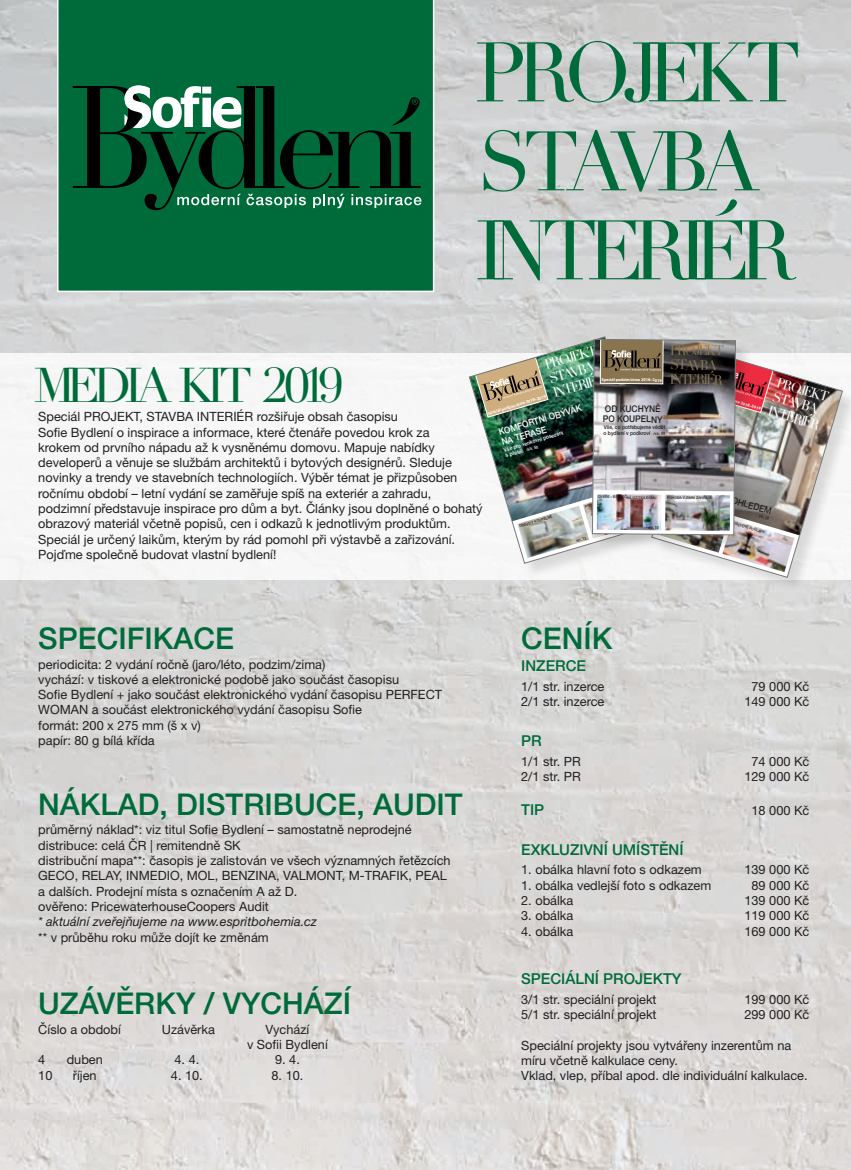
<style>
.page{position:relative;width:851px;height:1170px;background:#fff}
.page>*{position:absolute;margin:0;border:0;box-sizing:border-box;transform-origin:0 0}
.t1{font:82.65px/88.9px "Perfect Woman Headline";color:#006b3a}
.t2{font:48px "Perfect Woman Headline";color:#006b3a}
.t3{font:500 30px "Helvetica Neue LT Pro";color:#006b3a}
.t4{font:500 15px "Helvetica Neue LT Pro";color:#006b3a}
.t5{font:13.8px/14.7px "Perfect Woman Headline";color:#fff}
.t6{font:13.8px/14.7px "Perfect Woman Headline";color:#897450}
.t7{font:12.75px/15.3px "Helvetica Neue LT Pro";color:#231f20}
.t8{font:italic 12.75px "Helvetica Neue LT Pro";color:#231f20}
.t9{font:500 9.3px/10.5px "Helvetica Neue LT Pro";color:#231f20;scale:.91 1}
.t10{font:500 9.15px/10.6px "Helvetica Neue LT Pro";color:#fff;scale:.91 1}
.t11{font:500 9.15px "Helvetica Neue LT Pro";color:#231f20;scale:.91 1}
.t12{font:500 5.55px/6px "Helvetica Neue LT Pro";letter-spacing:-.01em;color:#231f20;scale:.91 1}
.t13{font:500 5.55px/5.8px "Helvetica Neue LT Pro";color:#fff;scale:.91 1}
.t14{font:700 4.2px "Myriad Pro";letter-spacing:-.01em;color:#fff}
.t15{font:500 4.2px "Helvetica Neue LT Pro";color:#231f20;scale:.91 1}
.t16{font:500 4.05px "Helvetica Neue LT Pro";color:#231f20;scale:.91 1}
.t17{font:500 3.75px "Helvetica Neue LT Pro";letter-spacing:-.01em;color:#231f20;scale:.91 1}
.s1{font-size:4.05px}
</style>
<div class="page">
<img style="left:0;top:0;width:850px;height:1169px">
<div style="left:0;top:353px;width:850px;height:226px;background:#f6f6f6"></div>
<div style="left:653px;top:352px;width:197px;height:241px;background:#231f20;opacity:.14"></div>
<img style="left:676px;top:351px;width:166px;height:226px">
<div style="left:470px;top:338px;width:206px;height:241px;background:#f7f7f7"></div>
<img style="left:469px;top:337px;width:191px;height:226px">
<div style="left:592px;top:339px;width:160px;height:212px;background:#231f20;opacity:.14"></div>
<img style="left:592px;top:339px;width:183px;height:196px">
<div style="left:57px;top:0;width:377px;height:292px;background:#006b3a"></div>
<svg style="left:73px;top:85px;width:348px;height:125px;background:#145f3c"></svg>
<h1 class="t1" style="left:482px;top:30px;width:317px">PROJEKT<br>STAVBA<br>INTERIÉR</h1>
<p class="t6" style="left:671px;top:343px;width:54px">PROJEKT<br>STAVBA</p>
<p class="t5" style="left:543px;top:358px;width:54px;rotate:-17deg">PROJEKT<br>STAVBA<br>INTERIÉR</p>
<p class="t14" style="left:487px;top:411px;width:62px;rotate:-17deg">Speciál podzim/zima 2018–2019</p>
<h2 class="t2" style="left:38px;top:354px;width:305px">MEDIA KIT 2019</h2>
<p class="t7" style="left:38px;top:408px;width:446px">Speciál PROJEKT, STAVBA INTERIÉR rozšiřuje obsah časopisu<br>Sofie Bydlení o inspirace a informace, které čtenáře povedou krok za<br>krokem od prvního nápadu až k vysněnému domovu. Mapuje nabídky developerů a věnuje se službám architektů i bytových designérů. Sleduje novinky a trendy ve stavebních technologiích. Výběr témat je přizpůsoben ročnímu období – letní vydání se zaměřuje spíš na exteriér a zahradu, podzimní představuje inspirace pro dům a byt. Články jsou doplněné o bohatý obrazový materiál včetně popisů, cen i odkazů k jednotlivým produktům.<br>Speciál je určený laikům, kterým by rád pomohl při výstavbě a zařizování.<br>Pojďme společně budovat vlastní bydlení!</p>
<p class="t14" style="left:601px;top:377px;width:62px">Speciál podzim/zima 2018–2019</p>
<p class="t6" style="left:670px;top:372px;width:53px">INTERIÉR</p>
<p class="t9" style="left:603px;top:402px;width:67px;rotate:1deg">OD KUCHYNĚ<br>PO KOUPELNY</p>
<p class="t5" style="left:779px;top:375px;width:54px;rotate:16deg">PROJEKT<br>STAVBA<br>INTERIÉR</p>
<p class="t10" style="left:497px;top:426px;width:96px;rotate:-16deg">KOMFORTNÍ OBÝVÁK<br>NA TERASE</p>
<p class="t12" style="left:603px;top:424px;width:69px">VŠE, CO POTŘEBUJEME VĚDĚT<br>O BYDLENÍ V PODKROVÍ</p>
<p class="t15" style="left:653px;top:431px;width:14px;rotate:1deg">/STR. 59</p>
<p class="t13" style="left:503px;top:447px;width:69px;rotate:-17deg">VŠE PRO VENKOVNÍ POSEZENÍ<br>S PŘÁTELI <span class="s1">/STR. 50</span></p>
<p class="t11" style="left:685px;top:479px;width:103px;rotate:17deg">POD DROBNOHLEDEM</p>
<p class="t17" style="left:733px;top:521px;width:38px;rotate:16deg">DŘEVĚNÉ PODLAHY</p>
<p class="t16" style="left:708px;top:544px;width:13px;rotate:16deg">STR. 32</p>
<p class="t17" style="left:598px;top:495px;width:66px">DVEŘE – BEZPEČNÁ VIZITKA DOMU</p>
<p class="t17" style="left:667px;top:495px;width:51px">POHODA V ZIMNÍ ZAHRADĚ</p>
<p class="t15" style="left:648px;top:525px;width:13px;rotate:1deg">STR. 10</p>
<p class="t15" style="left:717px;top:525px;width:13px;rotate:1deg">STR. 24</p>
<p class="t17" style="left:518px;top:524px;width:39px;rotate:-16deg">DŘEVO V KOUPELNĚ</p>
<p class="t16" style="left:759px;top:513px;width:13px;rotate:16deg">STR. 26</p>
<p class="t16" style="left:575px;top:538px;width:13px;rotate:-17deg">STR. 12</p>
<h3 class="t3" style="left:38px;top:620px;width:197px">SPECIFIKACE</h3>
<p class="t7" style="left:38px;top:656px;width:405px">periodicita: 2 vydání ročně (jaro/léto, podzim/zima)<br>vychází: v tiskové a elektronické podobě jako součást časopisu<br>Sofie Bydlení + jako součást elektronického vydání časopisu PERFECT WOMAN a součást elektronického vydání časopisu Sofie<br>formát: 200 x 275 mm (š x v)<br>papír: 80 g bílá křída</p>
<h3 class="t3" style="left:38px;top:786px;width:425px">NÁKLAD, DISTRIBUCE, AUDIT</h3>
<p class="t7" style="left:38px;top:821px;width:414px">průměrný náklad*: viz titul Sofie Bydlení – samostatně neprodejné distribuce: celá ČR | remitendně SK<br>distribuční mapa**: časopis je zalistován ve všech významných řetězcích GECO, RELAY, INMEDIO, MOL, BENZINA, VALMONT, M-TRAFIK, PEAL a dalších. Prodejní místa s označením A až D.<br>ověřeno: PricewaterhouseCoopers Audit</p>
<p class="t8" style="left:38px;top:913px;width:280px">* aktuální zveřejňujeme na www.espritbohemia.cz</p>
<p class="t7" style="left:38px;top:929px;width:232px">** v průběhu roku může dojít ke změnám</p>
<h3 class="t3" style="left:38px;top:985px;width:314px">UZÁVĚRKY / VYCHÁZÍ</h3>
<p class="t7" style="left:38px;top:1021px;width:84px">Číslo a období</p>
<p class="t7" style="left:162px;top:1021px;width:55px">Uzávěrka</p>
<p class="t7" style="left:247px;top:1021px;width:82px;text-align:center">Vychází<br>v Sofii Bydlení</p>
<p class="t7" style="left:38px;top:1051px;width:9px">4</p>
<p class="t7" style="left:67px;top:1051px;width:38px">duben</p>
<p class="t7" style="left:174px;top:1051px;width:26px">4. 4.</p>
<p class="t7" style="left:275px;top:1051px;width:26px">9. 4.</p>
<p class="t7" style="left:38px;top:1067px;width:16px">10</p>
<p class="t7" style="left:73px;top:1067px;width:25px">říjen</p>
<p class="t7" style="left:171px;top:1067px;width:33px">4. 10.</p>
<p class="t7" style="left:271px;top:1067px;width:33px">8. 10.</p>
<p class="t16" style="left:774px;top:564px;width:13px;rotate:16deg">STR. 74</p>
<h3 class="t3" style="left:521px;top:620px;width:20px">CENÍK</h3>
<p class="t4" style="left:521px;top:656px;width:11px">INZERCE</p>
<p class="t7" style="left:521px;top:678px;width:85px">1/1 str. inzerce</p>
<p class="t7" style="left:751px;top:678px;width:59px">79 000 Kč</p>
<p class="t7" style="left:521px;top:693px;width:85px">2/1 str. inzerce</p>
<p class="t7" style="left:744px;top:693px;width:66px">149 000 Kč</p>
<p class="t4" style="left:521px;top:732px;width:22px">PR</p>
<p class="t7" style="left:521px;top:753px;width:61px">1/1 str. PR</p>
<p class="t7" style="left:751px;top:753px;width:59px">74 000 Kč</p>
<p class="t7" style="left:521px;top:768px;width:61px">2/1 str. PR</p>
<p class="t7" style="left:744px;top:768px;width:66px">129 000 Kč</p>
<p class="t4" style="left:521px;top:800px;width:25px">TIP</p>
<p class="t7" style="left:751px;top:802px;width:59px">18 000 Kč</p>
<p class="t4" style="left:521px;top:840px;width:164px">EXKLUZIVNÍ UMÍSTĚNÍ</p>
<p class="t7" style="left:521px;top:861px;width:182px">1. obálka hlavní foto s odkazem</p>
<p class="t7" style="left:744px;top:861px;width:66px">139 000 Kč</p>
<p class="t7" style="left:521px;top:877px;width:191px">1. obálka vedlejší foto s odkazem</p>
<p class="t7" style="left:751px;top:877px;width:59px">89 000 Kč</p>
<p class="t7" style="left:521px;top:892px;width:54px">2. obálka</p>
<p class="t7" style="left:744px;top:892px;width:66px">139 000 Kč</p>
<p class="t7" style="left:521px;top:907px;width:54px">3. obálka</p>
<p class="t7" style="left:744px;top:907px;width:66px">119 000 Kč</p>
<p class="t7" style="left:521px;top:923px;width:54px">4. obálka</p>
<p class="t7" style="left:744px;top:923px;width:66px">169 000 Kč</p>
<p class="t4" style="left:521px;top:969px;width:162px">SPECIÁLNÍ PROJEKTY</p>
<p class="t7" style="left:521px;top:991px;width:137px">3/1 str. speciální projekt</p>
<p class="t7" style="left:744px;top:991px;width:66px">199 000 Kč</p>
<p class="t7" style="left:521px;top:1006px;width:137px">5/1 str. speciální projekt</p>
<p class="t7" style="left:744px;top:1006px;width:66px">299 000 Kč</p>
<p class="t7" style="left:521px;top:1037px;width:288px">Speciální projekty jsou vytvářeny inzerentům na míru včetně kalkulace ceny.<br>Vklad, vlep, příbal apod. dle individuální kalkulace.</p>
</div>
